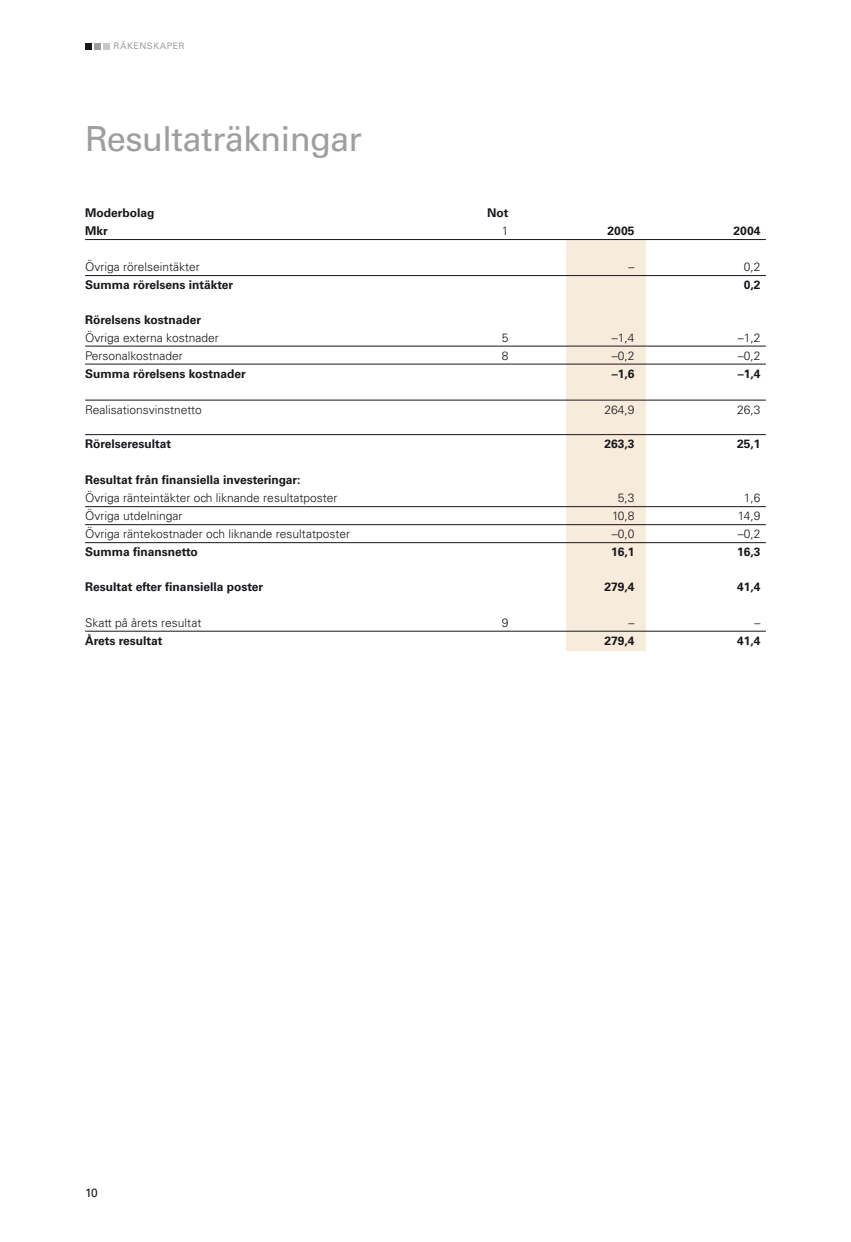
<style>
.page{position:relative;width:851px;height:1242px;background:#fff}
.page>*{position:absolute;margin:0;border:0;box-sizing:border-box;transform-origin:0 0}
.t1{font:34.5px "Univers";color:#9d9ea0}
.t2{font:300 12px "Univers";color:#1a171c}
.t3{font:700 12px "Univers";color:#1a171c}
.t4{font:12px "Univers";color:#1a171c}
.t5{font:9px "Univers";letter-spacing:.05em;color:#9d9ea0}
</style>
<div class="page">
<div style="left:566px;top:240px;width:79px;height:411px;background:#f7ebdb"></div>
<hr style="left:85px;top:239px;width:680px;height:1px;background:#1a171c">
<hr style="left:85px;top:275px;width:680px;height:1px;background:#1a171c">
<hr style="left:85px;top:346px;width:680px;height:1px;background:#1a171c">
<hr style="left:85px;top:364px;width:680px;height:1px;background:#1a171c">
<hr style="left:85px;top:400px;width:680px;height:1px;background:#1a171c">
<hr style="left:85px;top:434px;width:680px;height:1px;background:#1a171c">
<hr style="left:85px;top:506px;width:680px;height:1px;background:#1a171c">
<hr style="left:85px;top:524px;width:680px;height:1px;background:#1a171c">
<hr style="left:85px;top:542px;width:680px;height:1px;background:#1a171c">
<hr style="left:85px;top:631px;width:680px;height:1px;background:#1a171c">
<div style="left:85px;top:43px;width:7px;height:6px;background:#1a171c"></div>
<svg style="left:94px;top:43px;width:15px;height:6px"></svg>
<p class="t5" style="left:114px;top:41px;width:73px">Räkenskaper</p>
<h1 class="t1" style="left:85px;top:118px;width:278px">Resultaträkningar</h1>
<p class="t3" style="left:85px;top:206px;width:71px">Moderbolag</p>
<p class="t3" style="left:487px;top:206px;width:23px">Not</p>
<p class="t3" style="left:85px;top:224px;width:24px">Mkr</p>
<p class="t2" style="left:501px;top:224px;width:8px">1</p>
<p class="t3" style="left:607px;top:224px;width:28px">2005</p>
<p class="t3" style="left:733px;top:224px;width:28px">2004</p>
<p class="t2" style="left:85px;top:260px;width:116px">Övriga rörelseintäkter</p>
<p class="t2" style="left:628px;top:260px;width:7px">–</p>
<p class="t2" style="left:743px;top:260px;width:18px">0,2</p>
<p class="t3" style="left:85px;top:278px;width:150px">Summa rörelsens intäkter</p>
<p class="t3" style="left:743px;top:278px;width:18px">0,2</p>
<p class="t3" style="left:85px;top:312px;width:117px">Rörelsens kostnader</p>
<p class="t2" style="left:85px;top:330px;width:135px">Övriga externa kostnader</p>
<p class="t2" style="left:501px;top:330px;width:8px">5</p>
<p class="t2" style="left:611px;top:330px;width:24px">–1,4</p>
<p class="t2" style="left:737px;top:330px;width:24px">–1,2</p>
<p class="t2" style="left:85px;top:348px;width:99px">Personalkostnader</p>
<p class="t2" style="left:501px;top:348px;width:8px">8</p>
<p class="t2" style="left:611px;top:348px;width:24px">–0,2</p>
<p class="t2" style="left:737px;top:348px;width:24px">–0,2</p>
<p class="t3" style="left:85px;top:366px;width:162px">Summa rörelsens kostnader</p>
<p class="t3" style="left:611px;top:366px;width:24px">–1,6</p>
<p class="t3" style="left:737px;top:366px;width:24px">–1,4</p>
<p class="t2" style="left:85px;top:402px;width:118px">Realisationsvinstnetto</p>
<p class="t2" style="left:604px;top:402px;width:32px">264,9</p>
<p class="t2" style="left:737px;top:402px;width:25px">26,3</p>
<p class="t3" style="left:85px;top:437px;width:87px">Rörelseresultat</p>
<p class="t3" style="left:604px;top:437px;width:32px">263,3</p>
<p class="t3" style="left:737px;top:437px;width:25px">25,1</p>
<p class="t3" style="left:85px;top:473px;width:217px">Resultat från finansiella investeringar:</p>
<p class="t2" style="left:85px;top:491px;width:254px">Övriga ränteintäkter och liknande resultatposter</p>
<p class="t2" style="left:617px;top:491px;width:18px">5,3</p>
<p class="t2" style="left:743px;top:491px;width:18px">1,6</p>
<p class="t2" style="left:85px;top:509px;width:99px">Övriga utdelningar</p>
<p class="t2" style="left:612px;top:509px;width:24px">10,8</p>
<p class="t2" style="left:737px;top:509px;width:24px">14,9</p>
<p class="t2" style="left:85px;top:527px;width:266px">Övriga räntekostnader och liknande resultatposter</p>
<p class="t2" style="left:611px;top:527px;width:24px">–0,0</p>
<p class="t2" style="left:737px;top:527px;width:24px">–0,2</p>
<p class="t3" style="left:85px;top:545px;width:114px">Summa finansnetto</p>
<p class="t3" style="left:611px;top:545px;width:25px">16,1</p>
<p class="t3" style="left:737px;top:545px;width:25px">16,3</p>
<p class="t3" style="left:85px;top:579px;width:179px">Resultat efter finansiella poster</p>
<p class="t3" style="left:604px;top:579px;width:32px">279,4</p>
<p class="t3" style="left:737px;top:579px;width:25px">41,4</p>
<p class="t2" style="left:85px;top:615px;width:118px">Skatt på årets resultat</p>
<p class="t2" style="left:501px;top:615px;width:8px">9</p>
<p class="t2" style="left:628px;top:615px;width:7px">–</p>
<p class="t2" style="left:754px;top:615px;width:7px">–</p>
<p class="t3" style="left:85px;top:633px;width:79px">Årets resultat</p>
<p class="t3" style="left:604px;top:633px;width:32px">279,4</p>
<p class="t3" style="left:737px;top:633px;width:25px">41,4</p>
<p class="t4" style="left:85px;top:1185px;width:14px">10</p>
</div>
